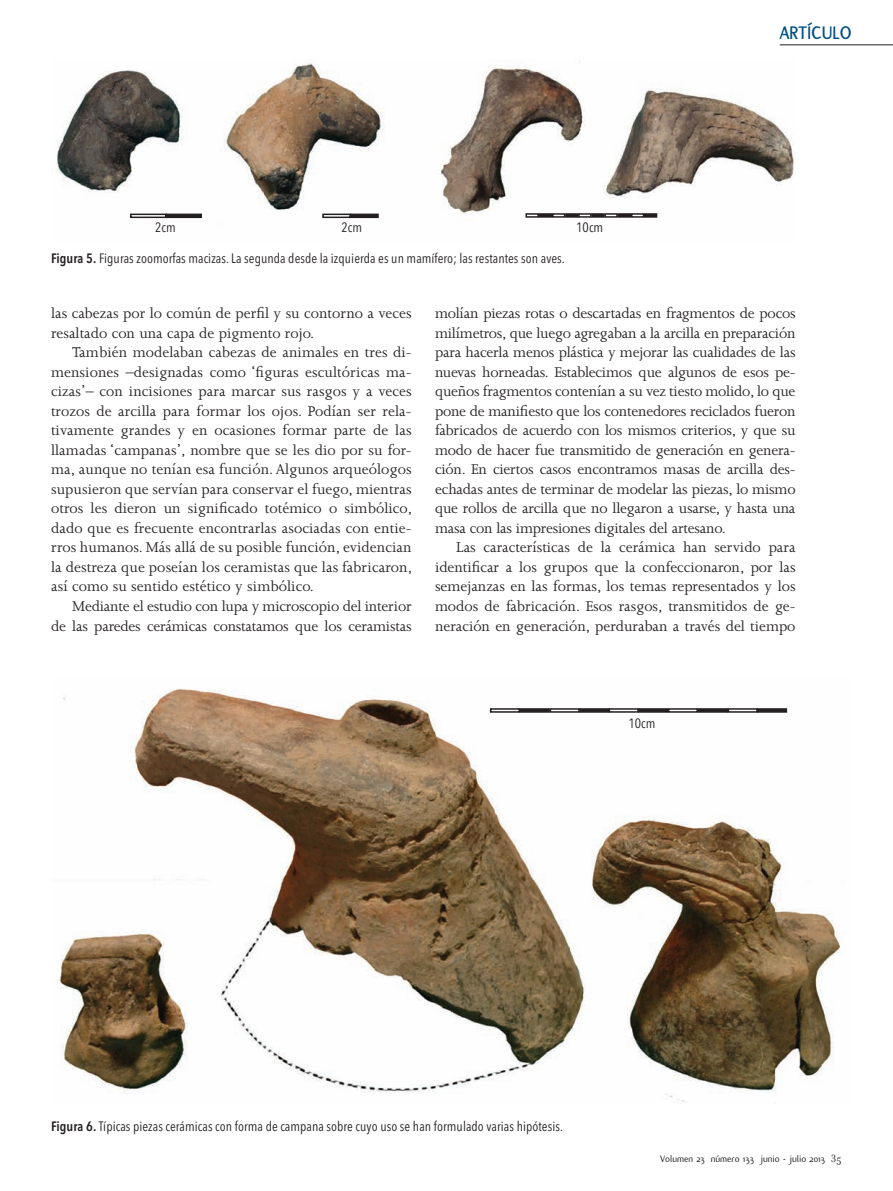
<style>
.page{position:relative;width:893px;height:1191px;background:#fff}
.page>*{position:absolute;margin:0;border:0;box-sizing:border-box;transform-origin:0 0}
.t1{font:700 19.5px "Flux";letter-spacing:.01em;color:#004e83;scale:.95 1}
.Txt_gral{font:16.2px/19.5px "Joanna";color:#231f20;text-align:justify}
.Epígrafes{font:condensed 13.5px "Avenir Next LT Pro";letter-spacing:.005em;color:#231f20}
.t2{font:10.2px "Flux";color:#231f20}
.s1{font-weight:600}
.s2{font-family:"Filosofia";font-size:11.25px}
</style>
<div class="page">
<img style="left:56px;top:61px;width:738px;height:158px">
<img style="left:59px;top:688px;width:782px;height:415px">
<div style="left:525px;top:213px;width:14px;height:5px;border:2px solid #231f20"></div>
<div style="left:552px;top:213px;width:13px;height:5px;border:2px solid #231f20"></div>
<div style="left:578px;top:213px;width:13px;height:5px;border:2px solid #231f20"></div>
<div style="left:539px;top:213px;width:13px;height:5px;border:2px solid #231f20"></div>
<div style="left:565px;top:213px;width:14px;height:5px;border:2px solid #231f20"></div>
<div style="left:591px;top:213px;width:14px;height:5px;border:2px solid #231f20"></div>
<div style="left:618px;top:213px;width:13px;height:5px;border:2px solid #231f20"></div>
<div style="left:644px;top:213px;width:13px;height:5px;border:2px solid #231f20"></div>
<div style="left:604px;top:213px;width:14px;height:5px;border:2px solid #231f20"></div>
<div style="left:631px;top:213px;width:13px;height:5px;border:2px solid #231f20"></div>
<div style="left:490px;top:708px;width:30px;height:4px;border:2px solid #231f20"></div>
<div style="left:550px;top:708px;width:30px;height:4px;border:2px solid #231f20"></div>
<div style="left:609px;top:708px;width:30px;height:4px;border:2px solid #231f20"></div>
<div style="left:520px;top:708px;width:30px;height:4px;border:2px solid #231f20"></div>
<div style="left:579px;top:708px;width:30px;height:4px;border:2px solid #231f20"></div>
<div style="left:638px;top:708px;width:30px;height:4px;border:2px solid #231f20"></div>
<div style="left:698px;top:708px;width:30px;height:4px;border:2px solid #231f20"></div>
<div style="left:757px;top:708px;width:30px;height:4px;border:2px solid #231f20"></div>
<div style="left:668px;top:708px;width:30px;height:4px;border:2px solid #231f20"></div>
<div style="left:728px;top:708px;width:30px;height:4px;border:2px solid #231f20"></div>
<div style="left:350px;top:214px;width:29px;height:4px;border:2px solid #231f20"></div>
<div style="left:322px;top:214px;width:29px;height:4px;border:2px solid #231f20"></div>
<div style="left:165px;top:214px;width:37px;height:4px;border:2px solid #231f20"></div>
<div style="left:130px;top:214px;width:37px;height:4px;border:2px solid #231f20"></div>
<hr style="left:780px;top:45px;width:113px;height:1px;background:#231f20">
<p class="Epígrafes" style="left:155px;top:219px;width:22px">2cm</p>
<p class="Epígrafes" style="left:341px;top:219px;width:22px">2cm</p>
<p class="Epígrafes" style="left:51px;top:250px;width:515px"><span class="s1">Figura 5.</span> Figuras zoomorfas macizas. La segunda desde la izquierda es un mamífero; las restantes son aves.</p>
<p class="Epígrafes" style="left:576px;top:219px;width:29px">10cm</p>
<p class="t1" style="left:780px;top:22px;width:77px">ARTÍCULO</p>
<p class="Txt_gral" style="left:51px;top:304px;width:362px">las cabezas por lo común de perfil y su contorno a veces resaltado con una capa de pigmento rojo.</p>
<p class="Txt_gral" style="left:51px;top:343px;width:363px;text-indent:21px">También modelaban cabezas de animales en tres di&shy;mensiones –designadas como ‘figuras escultóricas ma&shy;cizas’– con incisiones para marcar sus rasgos y a veces trozos de arcilla para formar los ojos. Podían ser rela&shy;tivamente grandes y en ocasiones formar parte de las llamadas ‘campanas’, nombre que se les dio por su for&shy;ma, aunque no tenían esa función. Algunos arqueólogos supusieron que servían para conservar el fuego, mientras otros les dieron un significado totémico o simbólico, dado que es frecuente encontrarlas asociadas con entie&shy;rros humanos. Más allá de su posible función, evidencian la destreza que poseían los ceramistas que las fabricaron, así como su sentido estético y simbólico.</p>
<p class="Txt_gral" style="left:51px;top:596px;width:362px;text-align:right">Mediante el estudio con lupa y microscopio del interior<br>de las paredes cerámicas constatamos que los ceramistas</p>
<p class="Txt_gral" style="left:435px;top:304px;width:362px">molían piezas rotas o descartadas en fragmentos de pocos milímetros, que luego agregaban a la arcilla en preparación para hacerla menos plástica y mejorar las cualidades de las nuevas horneadas. Establecimos que algunos de esos pe&shy;queños fragmentos contenían a su vez tiesto molido, lo que pone de manifiesto que los contenedores reciclados fueron fabricados de acuerdo con los mismos criterios, y que su modo de hacer fue transmitido de generación en genera&shy;ción. En ciertos casos encontramos masas de arcilla des&shy;echadas antes de terminar de modelar las piezas, lo mismo que rollos de arcilla que no llegaron a usarse, y hasta una masa con las impresiones digitales del artesano.</p>
<p class="Txt_gral" style="left:435px;top:538px;width:362px;text-indent:21px">Las características de la cerámica han servido para identificar a los grupos que la confeccionaron, por las semejanzas en las formas, los temas representados y los modos de fabricación. Esos rasgos, transmitidos de ge&shy;neración en generación, perduraban a través del tiempo</p>
<p class="Epígrafes" style="left:628px;top:715px;width:29px">10cm</p>
<p class="Epígrafes" style="left:51px;top:1118px;width:513px"><span class="s1">Figura 6.</span> Típicas piezas cerámicas con forma de campana sobre cuyo uso se han formulado varias hipótesis.</p>
<p class="t2" style="left:660px;top:1153px;width:183px">Volumen 23 número 133 junio - julio 2013 <span class="s2">35</span></p>
</div>
